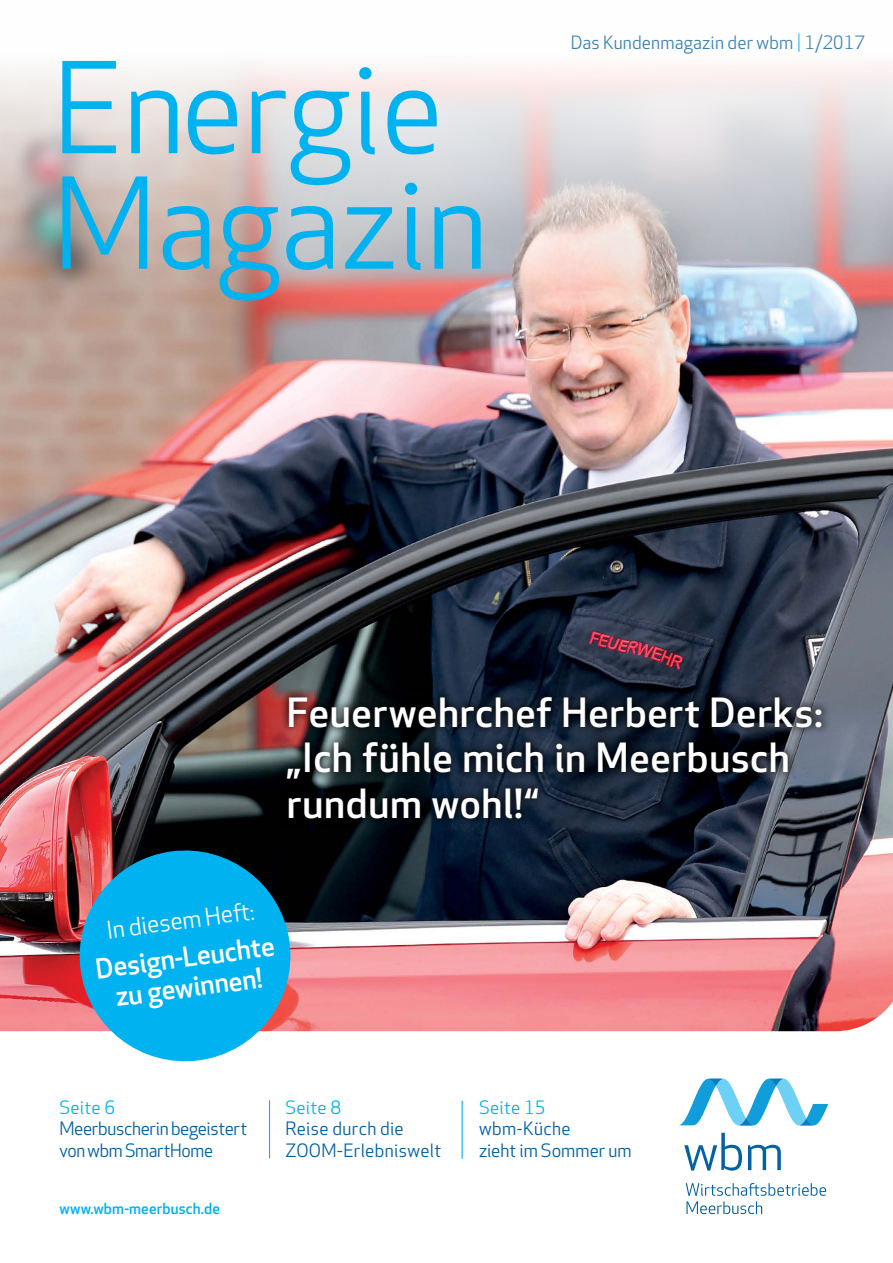
<style>
.page{position:relative;width:893px;height:1263px;background:#fff}
.page>*{position:absolute;margin:0;border:0;box-sizing:border-box;transform-origin:0 0}
.t1{font:123px/115.5px "Apex New";color:#00b3f0}
.t2{font:500 39.3px/45.9px "Apex New";letter-spacing:.015em;color:#fff}
.t3{font:500 27px/30.2px "Apex New";color:#fff;text-align:center}
.t4{font:24px "Apex New";color:#fff}
.t5{font:18px/21.6px "Apex New";letter-spacing:.01em;color:#005ea1}
.t6{font:18px/21.6px "Apex New";letter-spacing:-.02em;color:#005ea1}
.t7{font:18px "Apex New";letter-spacing:.015em;color:#00b3f0}
.t8{font:500 15px "Apex New";letter-spacing:.01em;color:#00b3f0}
.s1{color:#00b3f0}
</style>
<div class="page">
<img style="left:0;top:65px;width:893px;height:966px">
<svg style="left:278px;top:688px;width:553px;height:139px;background:#1a212c"></svg>
<hr style="left:269px;top:1100px;width:1px;height:58px;background:#00b3f0">
<hr style="left:462px;top:1101px;width:1px;height:58px;background:#00b3f0">
<svg style="left:680px;top:1079px;width:148px;height:46px"></svg>
<svg style="left:684px;top:1133px;width:97px;height:37px"></svg>
<svg style="left:686px;top:1183px;width:140px;height:31px"></svg>
<div style="left:558px;top:21px;width:319px;height:45px;background:#fff"></div>
<svg style="left:73px;top:844px;width:224px;height:218px;background:#2c9eca"></svg>
<h1 class="t1" style="left:53px;top:51px;width:436px">Energie<br>Magazin</h1>
<p class="t5" style="left:570px;top:31px;width:296px">Das Kundenmagazin der wbm <span class="s1">|</span> 1/2017</p>
<h2 class="t2" style="left:287px;top:689px;width:538px">Feuerwehrchef Herbert Derks: „Ich fühle mich in Meerbusch rundum wohl!“</h2>
<h3 class="t4" style="left:105px;top:914px;width:150px;rotate:-7deg">In diesem Heft :</h3>
<h3 class="t3" style="left:94px;top:954px;width:182px;rotate:-8deg">Design-Leuchte zu gewinnen!</h3>
<p class="t7" style="left:60px;top:1096px;width:57px">Seite 6</p>
<p class="t6" style="left:60px;top:1118px;width:189px">Meerbuscherin begeistert von wbm SmartHome</p>
<p class="t8" style="left:60px;top:1198px;width:162px">www.wbm-meerbusch.de</p>
<p class="t7" style="left:285px;top:1096px;width:57px">Seite 8</p>
<p class="t5" style="left:285px;top:1118px;width:157px">Reise durch die<br>ZOOM-Erlebniswelt</p>
<p class="t7" style="left:479px;top:1096px;width:68px">Seite 15</p>
<p class="t5" style="left:479px;top:1118px;width:154px">wbm-Küche<br>zieht im Sommer um</p>
</div>
